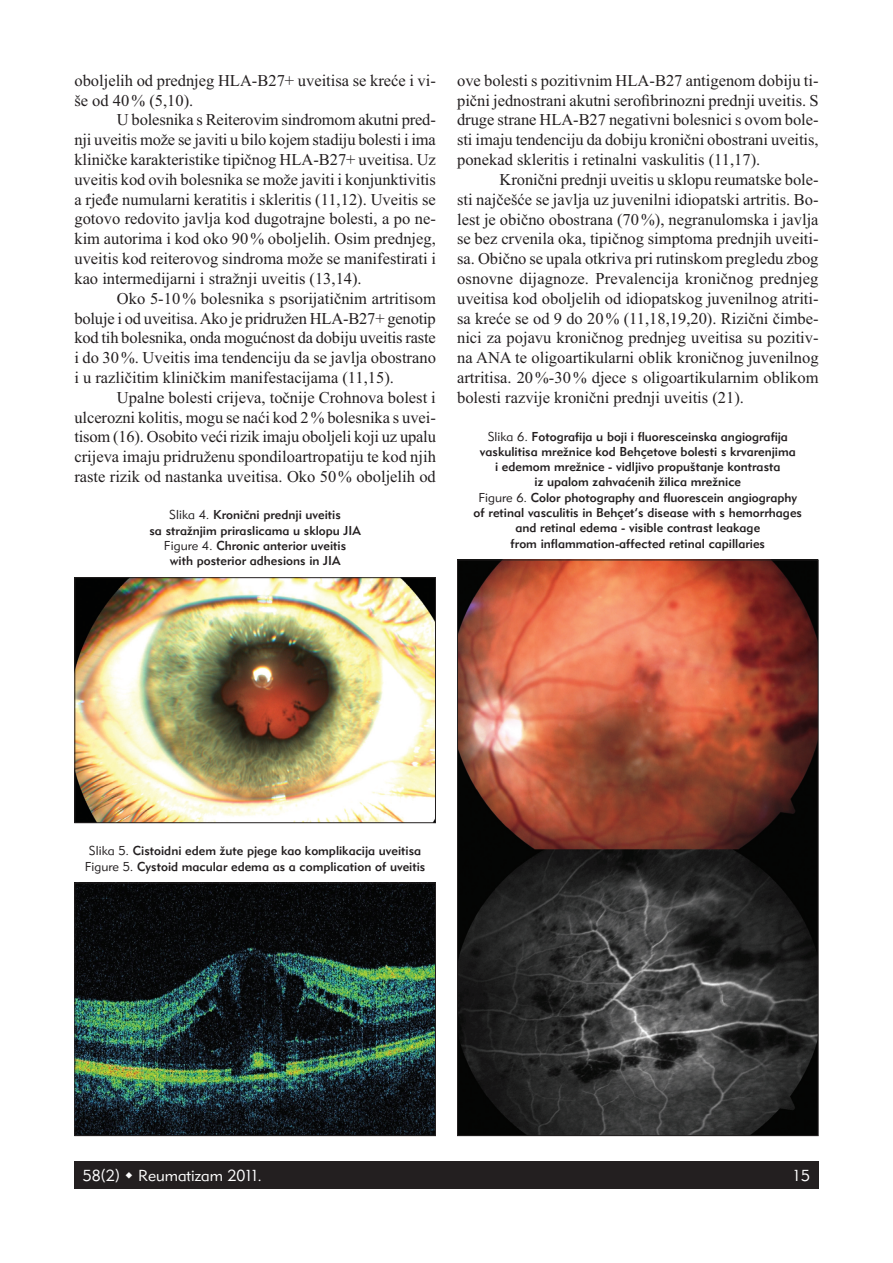
<style>
.page{position:relative;width:893px;height:1263px;background:#fff}
.page>*{position:absolute;margin:0;border:0;box-sizing:border-box;transform-origin:0 0}
.t1{font:16.5px/19.8px "Times New Roman";color:#231f20;text-align:justify}
.t2{font:15.75px "Geometric 415 BT Lite A";color:#fff}
.t3{font:12.75px/15.3px "Geometric 415 BT Medium A";color:#231f20;text-align:center}
.s1{font-family:"Geometric 415 BT Lite A"}
</style>
<div class="page">
<div style="left:74px;top:1161px;width:745px;height:27px;background:#231f20"></div>
<img style="left:76px;top:579px;width:358px;height:242px">
<div style="left:74px;top:577px;width:362px;height:246px;border:1px solid #231f20"></div>
<img style="left:76px;top:885px;width:358px;height:249px">
<div style="left:74px;top:883px;width:362px;height:253px;border:1px solid #231f20"></div>
<img style="left:459px;top:562px;width:358px;height:572px">
<p class="t1" style="left:74px;top:72px;width:363px">oboljelih od prednjeg HLA-B27+ uveitisa se kreće i vi&shy;še od 40 % (5,10).</p>
<p class="t1" style="left:74px;top:112px;width:363px;text-indent:43px">U bolesnika s Reiterovim sindromom akutni pred&shy;nji uveitis može se javiti u bilo kojem stadiju bolesti i ima kliničke karakteristike tipičnog HLA-B27+ uveitisa. Uz uveitis kod ovih bolesnika se može javiti i konjunktivitis a rjeđe numularni keratitis i skleritis (11,12). Uveitis se gotovo redovito javlja kod dugotrajne bolesti, a po ne&shy;kim autorima i kod oko 90 % oboljelih. Osim prednjeg, uveitis kod reiterovog sindroma može se manifestirati i kao intermedijarni i stražnji uveitis (13,14).</p>
<p class="t1" style="left:74px;top:290px;width:363px;text-indent:43px">Oko 5-10 % bolesnika s psorijatičnim artritisom boluje i od uveitisa. Ako je pridružen HLA-B27+ genotip kod tih bolesnika, onda mogućnost da dobiju uveitis raste i do 30 %. Uveitis ima tendenciju da se javlja obostrano i u različitim kliničkim manifestacijama (11,15).</p>
<p class="t1" style="left:74px;top:389px;width:363px;text-indent:43px">Upalne bolesti crijeva, točnije Crohnova bolest i ulcerozni kolitis, mogu se naći kod 2 % bolesnika s uvei&shy;tisom (16). Osobito veći rizik imaju oboljeli koji uz upalu crijeva imaju pridruženu spondiloartropatiju te kod njih raste rizik od nastanka uveitisa. Oko 50 % oboljelih od</p>
<p class="t3" style="left:149px;top:509px;width:213px"><span class="s1">Slika 4.</span> Kronični prednji uveitis<br>sa stražnjim priraslicama u sklopu JIA <span class="s1">Figure 4.</span> Chronic anterior uveitis<br>with posterior adhesions in JIA</p>
<p class="t1" style="left:457px;top:72px;width:363px">ove bolesti s pozitivnim HLA-B27 antigenom dobiju ti&shy;pični jednostrani akutni serofibrinozni prednji uveitis. S druge strane HLA-B27 negativni bolesnici s ovom bole&shy;sti imaju tendenciju da dobiju kronični obostrani uveitis, ponekad skleritis i retinalni vaskulitis (11,17).</p>
<p class="t1" style="left:457px;top:171px;width:363px;text-indent:43px">Kronični prednji uveitis u sklopu reumatske bole&shy;sti najčešće se javlja uz juvenilni idiopatski artritis. Bo&shy;lest je obično obostrana (70 %), negranulomska i javlja se bez crvenila oka, tipičnog simptoma prednjih uveiti&shy;sa. Obično se upala otkriva pri rutinskom pregledu zbog osnovne dijagnoze. Prevalencija kroničnog prednjeg uveitisa kod oboljelih od idiopatskog juvenilnog atriti&shy;sa kreće se od 9 do 20 % (11,18,19,20). Rizični čimbe&shy;nici za pojavu kroničnog prednjeg uveitisa su pozitiv&shy;na ANA te oligoartikularni oblik kroničnog juvenilnog artritisa. 20 %-30 % djece s oligoartikularnim oblikom bolesti razvije kronični prednji uveitis (21).</p>
<p class="t3" style="left:474px;top:430px;width:330px"><span class="s1">Slika 6.</span> Fotografija u boji i fluoresceinska angiografija vaskulitisa mrežnice kod Behçetove bolesti s krvarenjima<br>i edemom mrežnice - vidljivo propuštanje kontrasta<br>iz upalom zahvaćenih žilica mrežnice<br><span class="s1">Figure 6.</span> Color photography and fluorescein angiography of retinal vasculitis in Behçet’s disease with s hemorrhages and retinal edema - visible contrast leakage<br>from inflammation-affected retinal capillaries</p>
<p class="t3" style="left:85px;top:844px;width:342px"><span class="s1">Slika 5.</span> Cistoidni edem žute pjege kao komplikacija uveitisa<br><span class="s1">Figure 5.</span> Cystoid macular edema as a complication of uveitis</p>
<p class="t2" style="left:83px;top:1169px;width:181px">58(2) Reumatizam 2011.</p>
<p class="t2" style="left:792px;top:1169px;width:19px">15</p>
</div>
